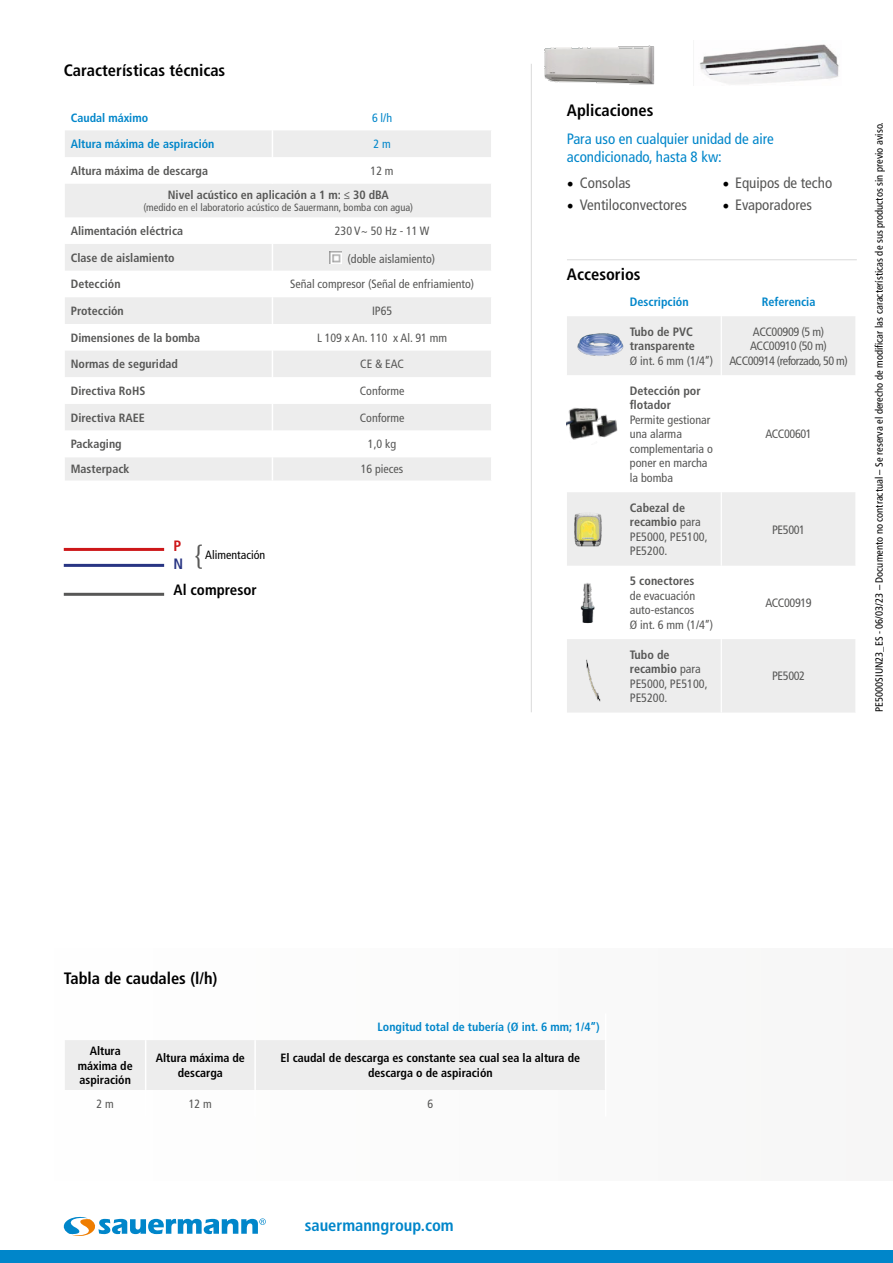
<style>
.page{position:relative;width:893px;height:1263px;background:#fff}
.page>*{position:absolute;margin:0;border:0;box-sizing:border-box;transform-origin:0 0}
.t1{font:700 condensed 16.5px "Frutiger LT Std";color:#000}
.t2{font:700 condensed 16.5px "Frutiger LT Std";color:#0086ca}
.t3{font:condensed 15px "Frutiger LT Std";color:#575756}
.t4{font:condensed 15px/18px "Frutiger LT Std";color:#0086ca}
.t5{font:700 condensed 15px "Frutiger LT Std";color:#000}
.t6{font:700 condensed 15px/18px "Frutiger LT Std";color:#cd1719}
.t7{font:condensed 12.15px/14.5px "Frutiger LT Std";color:#575756}
.t8{font:700 condensed 12.15px/14.5px "Frutiger LT Std";color:#575756}
.t9{font:condensed 12.15px/14.5px "Frutiger LT Std";letter-spacing:-.04em;color:#575756;text-align:center}
.t10{font:700 condensed 12.15px "Frutiger LT Std";color:#0086ca}
.t11{font:condensed 12.15px "Frutiger LT Std";letter-spacing:-.03em;color:#575756}
.t12{font:700 condensed 12px "Frutiger LT Std";color:#575756}
.t13{font:condensed 12px "Frutiger LT Std";color:#575756}
.t14{font:700 condensed 12px/14.4px "Frutiger LT Std";color:#000;text-align:center}
.t15{font:700 condensed 12px "Frutiger LT Std";color:#0086ca}
.t16{font:condensed 12px "Frutiger LT Std";color:#000}
.t17{font:condensed 12px "Frutiger LT Std";color:#0086ca}
.t18{font:condensed 10.5px "Frutiger LT Std";color:#000}
.t19{font:condensed 10.5px "Frutiger LT Std";color:#575756}
.s1{color:#283583}
.s2{font-family:"Minion Pro";font-stretch:normal;font-size:18px;color:#000}
.s3{font-weight:700}
</style>
<div class="page">
<div style="left:0;top:949px;width:893px;height:231px;background:#fafafa"></div>
<div style="left:0;top:1251px;width:893px;height:12px;background:#0086ca"></div>
<svg style="left:64px;top:1217px;width:202px;height:19px"></svg>
<hr style="left:531px;top:64px;width:1px;height:648px;background:#dadada">
<hr style="left:567px;top:259px;width:290px;height:1px;background:#dadada">
<img style="left:544px;top:44px;width:295px;height:41px">
<hr style="left:64px;top:548px;width:100px;height:3px;background:#cd1719">
<hr style="left:64px;top:564px;width:100px;height:3px;background:#283583">
<hr style="left:64px;top:593px;width:100px;height:3px;background:#575756">
<svg style="left:65px;top:130px;width:426px;height:87px;fill:#ededed"></svg>
<svg style="left:272px;top:130px;width:1px;height:54px"></svg>
<svg style="left:65px;top:244px;width:426px;height:236px"></svg>
<svg style="left:567px;top:316px;width:288px;height:396px;fill:#ededed"></svg>
<hr style="left:721px;top:316px;width:1px;height:59px;background:#fff">
<hr style="left:721px;top:375px;width:1px;height:117px;background:#fff">
<hr style="left:721px;top:492px;width:1px;height:74px;background:#fff">
<hr style="left:721px;top:639px;width:1px;height:73px;background:#fff">
<img style="left:574px;top:330px;width:52px;height:31px">
<img style="left:567px;top:389px;width:56px;height:68px">
<img style="left:567px;top:495px;width:41px;height:69px">
<img style="left:572px;top:570px;width:32px;height:69px">
<div style="left:567px;top:646px;width:52px;height:67px;background:#ededed"></div>
<div style="left:65px;top:1040px;width:540px;height:50px;background:#ededed"></div>
<hr style="left:605px;top:1040px;width:1px;height:50px;background:#fff">
<h1 class="t1" style="left:64px;top:61px;width:163px">Características técnicas</h1>
<p class="t15" style="left:71px;top:110px;width:79px">Caudal máximo</p>
<p class="t17" style="left:372px;top:110px;width:22px">6 l/h</p>
<p class="t15" style="left:71px;top:137px;width:145px">Altura máxima de aspiración</p>
<p class="t17" style="left:373px;top:137px;width:19px">2 m</p>
<p class="t12" style="left:71px;top:164px;width:139px">Altura máxima de descarga</p>
<p class="t13" style="left:371px;top:164px;width:25px">12 m</p>
<p class="t12" style="left:168px;top:187px;width:223px">Nivel acústico en aplicación a 1 m: ≤ 30 dBA</p>
<p class="t19" style="left:143px;top:202px;width:271px">(medido en el laboratorio acústico de Sauermann, bomba con agua)</p>
<p class="t12" style="left:71px;top:224px;width:114px">Alimentación eléctrica</p>
<p class="t13" style="left:335px;top:224px;width:96px">230 V~ 50 Hz - 11 W</p>
<p class="t12" style="left:71px;top:251px;width:105px">Clase de aislamiento</p>
<p class="t13" style="left:348px;top:252px;width:89px">(doble aislamiento)</p>
<p class="t12" style="left:71px;top:277px;width:51px">Detección</p>
<p class="t13" style="left:290px;top:277px;width:186px">Señal compresor (Señal de enfriamiento)</p>
<p class="t12" style="left:71px;top:304px;width:55px">Protección</p>
<p class="t13" style="left:372px;top:304px;width:22px">IP65</p>
<p class="t12" style="left:71px;top:330px;width:131px">Dimensiones de la bomba</p>
<p class="t13" style="left:317px;top:331px;width:132px">L 109 x An. 110 x Al. 91 mm</p>
<p class="t12" style="left:71px;top:357px;width:109px">Normas de seguridad</p>
<p class="t13" style="left:360px;top:357px;width:45px">CE &amp; EAC</p>
<p class="t12" style="left:71px;top:384px;width:76px">Directiva RoHS</p>
<p class="t13" style="left:360px;top:384px;width:46px">Conforme</p>
<p class="t12" style="left:71px;top:410px;width:76px">Directiva RAEE</p>
<p class="t13" style="left:360px;top:411px;width:46px">Conforme</p>
<p class="t12" style="left:71px;top:437px;width:52px">Packaging</p>
<p class="t13" style="left:368px;top:437px;width:30px">1,0 kg</p>
<p class="t12" style="left:71px;top:462px;width:60px">Masterpack</p>
<p class="t13" style="left:361px;top:462px;width:44px">16 pieces</p>
<p class="t6" style="left:174px;top:537px;width:30px">P<br><span class="s1">N</span> <sup>{</sup></p>
<p class="t16" style="left:205px;top:548px;width:61px">Alimentación</p>
<p class="t5" style="left:174px;top:581px;width:85px">Al compresor</p>
<h1 class="t1" style="left:567px;top:101px;width:88px">Aplicaciones</h1>
<p class="t4" style="left:567px;top:130px;width:208px">Para uso en cualquier unidad de aire acondicionado, hasta 8 kw:</p>
<p class="t3" style="left:567px;top:174px;width:65px"><span class="s2">•</span> Consolas</p>
<p class="t3" style="left:567px;top:196px;width:121px"><span class="s2">•</span> Ventiloconvectores</p>
<h1 class="t1" style="left:567px;top:265px;width:75px">Accesorios</h1>
<p class="t3" style="left:722px;top:174px;width:111px"><span class="s2">•</span> Equipos de techo</p>
<p class="t3" style="left:722px;top:196px;width:91px"><span class="s2">•</span> Evaporadores</p>
<p class="t10" style="left:630px;top:294px;width:60px">Descripción</p>
<p class="t10" style="left:762px;top:294px;width:55px">Referencia</p>
<p class="t8" style="left:630px;top:324px;width:67px">Tubo de PVC transparente</p>
<p class="t7" style="left:630px;top:353px;width:85px">Ø int. 6 mm (1/4’’)</p>
<p class="t9" style="left:729px;top:324px;width:120px">ACC00909 (5 m)<br>ACC00910 (50 m)<br>ACC00914 (reforzado, 50 m)</p>
<p class="t8" style="left:630px;top:383px;width:72px">Detección por flotador</p>
<p class="t7" style="left:630px;top:412px;width:85px">Permite gestionar una alarma complementaria o poner en marcha la bomba</p>
<p class="t7" style="left:630px;top:500px;width:79px"><span class="s3">Cabezal de recambio</span> para<br>PE5000, PE5100,<br>PE5200.</p>
<p class="t11" style="left:765px;top:427px;width:48px">ACC00601</p>
<p class="t7" style="left:772px;top:522px;width:34px">PE5001</p>
<p class="t8" style="left:630px;top:574px;width:66px">5 conectores</p>
<p class="t7" style="left:630px;top:588px;width:85px">de evacuación auto-estancos<br>Ø int. 6 mm (1/4’’)</p>
<p class="t11" style="left:765px;top:596px;width:48px">ACC00919</p>
<p class="t7" style="left:630px;top:647px;width:79px"><span class="s3">Tubo de recambio</span> para<br>PE5000, PE5100,<br>PE5200.</p>
<p class="t7" style="left:772px;top:669px;width:34px">PE5002</p>
<p class="t18" style="left:873px;top:711px;width:591px;rotate:-90deg">PE5000SIUN23_ES - 06/03/23 – Documento no contractual – Se reserva el derecho de modificar las características de sus productos sin previo aviso.</p>
<h1 class="t1" style="left:64px;top:968px;width:155px">Tabla de caudales (l/h)</h1>
<p class="t15" style="left:378px;top:1020px;width:223px">Longitud total de tubería (Ø int. 6 mm; 1/4’’)</p>
<p class="t14" style="left:78px;top:1044px;width:56px">Altura máxima de aspiración</p>
<p class="t14" style="left:156px;top:1051px;width:91px">Altura máxima de descarga</p>
<p class="t14" style="left:281px;top:1051px;width:301px">El caudal de descarga es constante sea cual sea la altura de descarga o de aspiración</p>
<p class="t13" style="left:97px;top:1096px;width:19px">2 m</p>
<p class="t13" style="left:189px;top:1096px;width:25px">12 m</p>
<p class="t13" style="left:427px;top:1096px;width:7px">6</p>
<h1 class="t2" style="left:305px;top:1215px;width:150px">sauermanngroup.com</h1>
</div>
